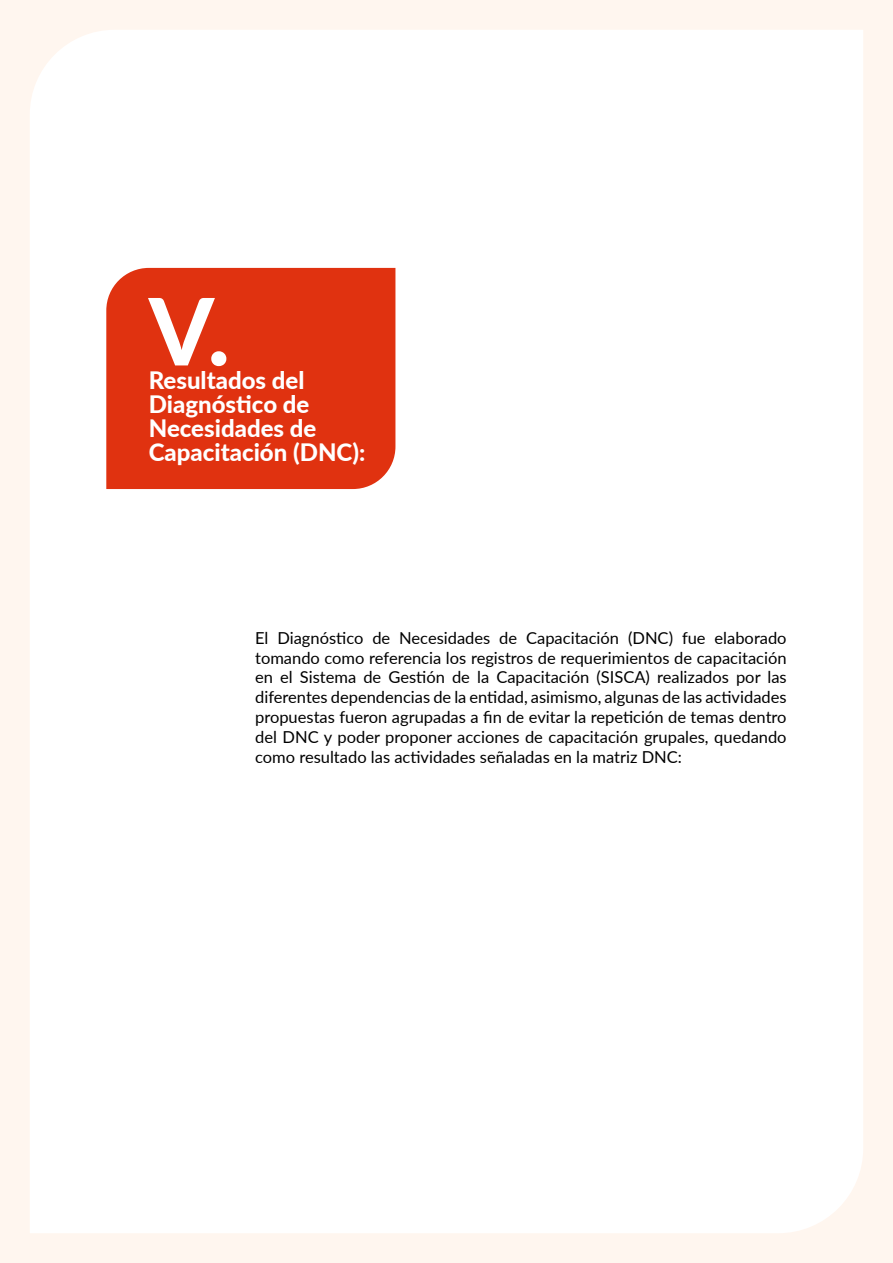
<style>
.page{position:relative;width:893px;height:1263px;background:#fff6ef}
.page>*{position:absolute;margin:0;border:0;box-sizing:border-box;transform-origin:0 0}
.t1{font:800 93px "Lato";color:#fff}
.t2{font:800 24px/24px "Lato";color:#fff}
.t3{font:16.5px/19.8px "Lato";color:#000;text-align:justify}
</style>
<div class="page">
<div style="left:30px;top:30px;width:833px;height:1203px;background:#fff"></div>
<div style="left:106px;top:268px;width:289px;height:221px;background:#e03210"></div>
<h1 class="t1" style="left:149px;top:262px;width:83px">V.</h1>
<h2 class="t2" style="left:149px;top:368px;width:218px">Resultados del<br>Diagnóstico de<br>Necesidades de<br>Capacitación (DNC):</h2>
<p class="t3" style="left:255px;top:627px;width:533px">El Diagnóstico de Necesidades de Capacitación (DNC) fue elaborado tomando como referencia los registros de requerimientos de capacitación en el Sistema de Gestión de la Capacitación (SISCA) realizados por las diferentes dependencias de la entidad, asimismo, algunas de las actividades propuestas fueron agrupadas a fin de evitar la repetición de temas dentro del DNC y poder proponer acciones de capacitación grupales, quedando como resultado las actividades señaladas en la matriz DNC:</p>
</div>
